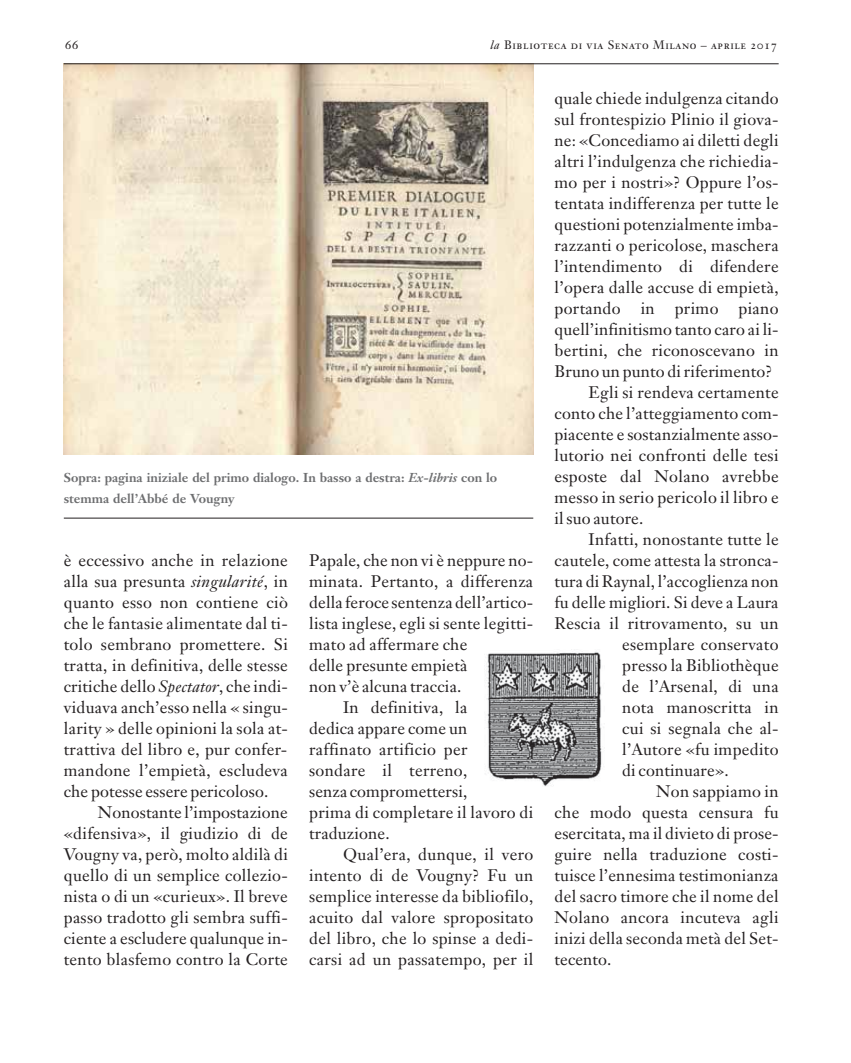
<style>
.page{position:relative;width:851px;height:1063px;background:#fff}
.page>*{position:absolute;margin:0;border:0;box-sizing:border-box;transform-origin:0 0}
.t1{font:16.5px/21px "Janson Text";letter-spacing:.02em;color:#231f20;text-align:justify}
.t2{font:700 12.75px/21px "Janson Text";color:#6d6e70}
.t3{font:12px "Janson Text Roman SC";letter-spacing:.05em;color:#231f20}
.s1{font-family:"Janson Text Italic Os F"}
.s2{font-style:italic}
</style>
<div class="page">
<img style="left:64px;top:65px;width:469px;height:390px">
<hr style="left:64px;top:518px;width:469px;height:1px;background:#231f20">
<img style="left:486px;top:649px;width:116px;height:138px">
<hr style="left:64px;top:64px;width:714px;height:1px;background:#231f20">
<p class="t3" style="left:65px;top:40px;width:15px">66</p>
<p class="t3" style="left:490px;top:40px;width:288px"><span class="s1">la</span> Biblioteca di via Senato Milano – aprile 2017</p>
<p class="t2" style="left:64px;top:468px;width:435px">Sopra: pagina iniziale del primo dialogo. In basso a destra: <span class="s2">Ex-libris</span> con lo stemma dell’Abbé de Vougny</p>
<p class="t1" style="left:64px;top:551px;width:225px">è eccessivo anche in relazione alla sua presunta <span class="s2">singularité</span>, in quanto esso non contiene ciò che le fantasie alimentate dal ti&shy;tolo sembrano promettere. Si tratta, in definitiva, delle stesse critiche dello <span class="s2">Spectator</span>, che indi&shy;viduava anch’esso nella « singu&shy;larity » delle opinioni la sola at&shy;trattiva del libro e, pur confer&shy;mandone l’empietà, escludeva che potesse essere pericoloso.</p>
<p class="t1" style="left:64px;top:803px;width:225px;text-indent:34px">Nonostante l’impostazione «difensiva», il giudizio di de Vougny va, però, molto aldilà di quello di un semplice collezio&shy;nista o di un «curieux». Il breve passo tradotto gli sembra suffi&shy;ciente a escludere qualunque in&shy;tento blasfemo contro la Corte</p>
<p class="t1" style="left:309px;top:551px;width:225px">Papale, che non vi è neppure no-</p>
<p class="t1" style="left:309px;top:572px;width:225px">minata. Pertanto, a differenza</p>
<p class="t1" style="left:309px;top:593px;width:225px">della feroce sentenza dell’artico-</p>
<p class="t1" style="left:309px;top:614px;width:225px">lista inglese, egli si sente legitti-</p>
<p class="t1" style="left:309px;top:635px;width:160px">mato ad affermare che</p>
<p class="t1" style="left:309px;top:656px;width:160px">delle presunte empietà</p>
<p class="t1" style="left:309px;top:677px;width:154px">non v’è alcuna traccia.</p>
<p class="t1" style="left:343px;top:698px;width:126px">In definitiva, la</p>
<p class="t1" style="left:309px;top:719px;width:160px">dedica appare come un</p>
<p class="t1" style="left:309px;top:740px;width:160px">raffinato artificio per</p>
<p class="t1" style="left:309px;top:761px;width:160px">sondare il terreno,</p>
<p class="t1" style="left:309px;top:782px;width:160px">senza compromettersi,</p>
<p class="t1" style="left:309px;top:803px;width:225px">prima di completare il lavoro di</p>
<p class="t1" style="left:309px;top:824px;width:82px">traduzione.</p>
<p class="t1" style="left:343px;top:845px;width:191px">Qual’era, dunque, il vero</p>
<p class="t1" style="left:309px;top:866px;width:225px">intento di de Vougny? Fu un</p>
<p class="t1" style="left:309px;top:887px;width:225px">semplice interesse da bibliofilo,</p>
<p class="t1" style="left:309px;top:908px;width:225px">acuito dal valore spropositato</p>
<p class="t1" style="left:309px;top:929px;width:225px">del libro, che lo spinse a dedi-</p>
<p class="t1" style="left:309px;top:950px;width:225px">carsi ad un passatempo, per il</p>
<p class="t1" style="left:554px;top:89px;width:225px">quale chiede indulgenza citando</p>
<p class="t1" style="left:554px;top:110px;width:225px">sul frontespizio Plinio il giova-</p>
<p class="t1" style="left:554px;top:131px;width:225px">ne: «Concediamo ai diletti degli</p>
<p class="t1" style="left:554px;top:152px;width:225px">altri l’indulgenza che richiedia-</p>
<p class="t1" style="left:554px;top:173px;width:225px">mo per i nostri»? Oppure l’os-</p>
<p class="t1" style="left:554px;top:194px;width:225px">tentata indifferenza per tutte le</p>
<p class="t1" style="left:554px;top:215px;width:225px">questioni potenzialmente imba-</p>
<p class="t1" style="left:554px;top:236px;width:225px">razzanti o pericolose, maschera</p>
<p class="t1" style="left:554px;top:257px;width:225px">l’intendimento di difendere</p>
<p class="t1" style="left:554px;top:278px;width:225px">l’opera dalle accuse di empietà,</p>
<p class="t1" style="left:554px;top:299px;width:225px">portando in primo piano</p>
<p class="t1" style="left:554px;top:320px;width:225px">quell’infinitismo tanto caro ai li-</p>
<p class="t1" style="left:554px;top:341px;width:225px">bertini, che riconoscevano in</p>
<p class="t1" style="left:554px;top:362px;width:219px">Bruno un punto di riferimento?</p>
<p class="t1" style="left:588px;top:383px;width:191px">Egli si rendeva certamente</p>
<p class="t1" style="left:554px;top:404px;width:225px">conto che l’atteggiamento com-</p>
<p class="t1" style="left:554px;top:425px;width:225px">piacente e sostanzialmente asso-</p>
<p class="t1" style="left:554px;top:446px;width:225px">lutorio nei confronti delle tesi</p>
<p class="t1" style="left:554px;top:467px;width:225px">esposte dal Nolano avrebbe</p>
<p class="t1" style="left:554px;top:488px;width:226px">messo in serio pericolo il libro e</p>
<p class="t1" style="left:554px;top:509px;width:90px">il suo autore.</p>
<p class="t1" style="left:588px;top:530px;width:191px">Infatti, nonostante tutte le</p>
<p class="t1" style="left:554px;top:551px;width:225px">cautele, come attesta la stronca-</p>
<p class="t1" style="left:554px;top:572px;width:225px">tura di Raynal, l’accoglienza non</p>
<p class="t1" style="left:554px;top:593px;width:225px">fu delle migliori. Si deve a Laura</p>
<p class="t1" style="left:554px;top:614px;width:225px">Rescia il ritrovamento, su un</p>
<p class="t1" style="left:622px;top:635px;width:158px">esemplare conservato</p>
<p class="t1" style="left:622px;top:656px;width:158px">presso la Bibliothèque</p>
<p class="t1" style="left:622px;top:677px;width:158px">de l’Arsenal, di una</p>
<p class="t1" style="left:622px;top:698px;width:158px">nota manoscritta in</p>
<p class="t1" style="left:622px;top:719px;width:158px">cui si segnala che al-</p>
<p class="t1" style="left:622px;top:740px;width:158px">l’Autore «fu impedito</p>
<p class="t1" style="left:622px;top:761px;width:108px">di continuare».</p>
<p class="t1" style="left:656px;top:782px;width:124px">Non sappiamo in</p>
<p class="t1" style="left:554px;top:803px;width:225px">che modo questa censura fu</p>
<p class="t1" style="left:554px;top:824px;width:225px">esercitata, ma il divieto di prose-</p>
<p class="t1" style="left:554px;top:845px;width:225px">guire nella traduzione costi-</p>
<p class="t1" style="left:554px;top:866px;width:225px">tuisce l’ennesima testimonianza</p>
<p class="t1" style="left:554px;top:887px;width:225px">del sacro timore che il nome del</p>
<p class="t1" style="left:554px;top:908px;width:225px">Nolano ancora incuteva agli</p>
<p class="t1" style="left:554px;top:929px;width:225px">inizi della seconda metà del Set-</p>
<p class="t1" style="left:554px;top:950px;width:58px">tecento.</p>
</div>
